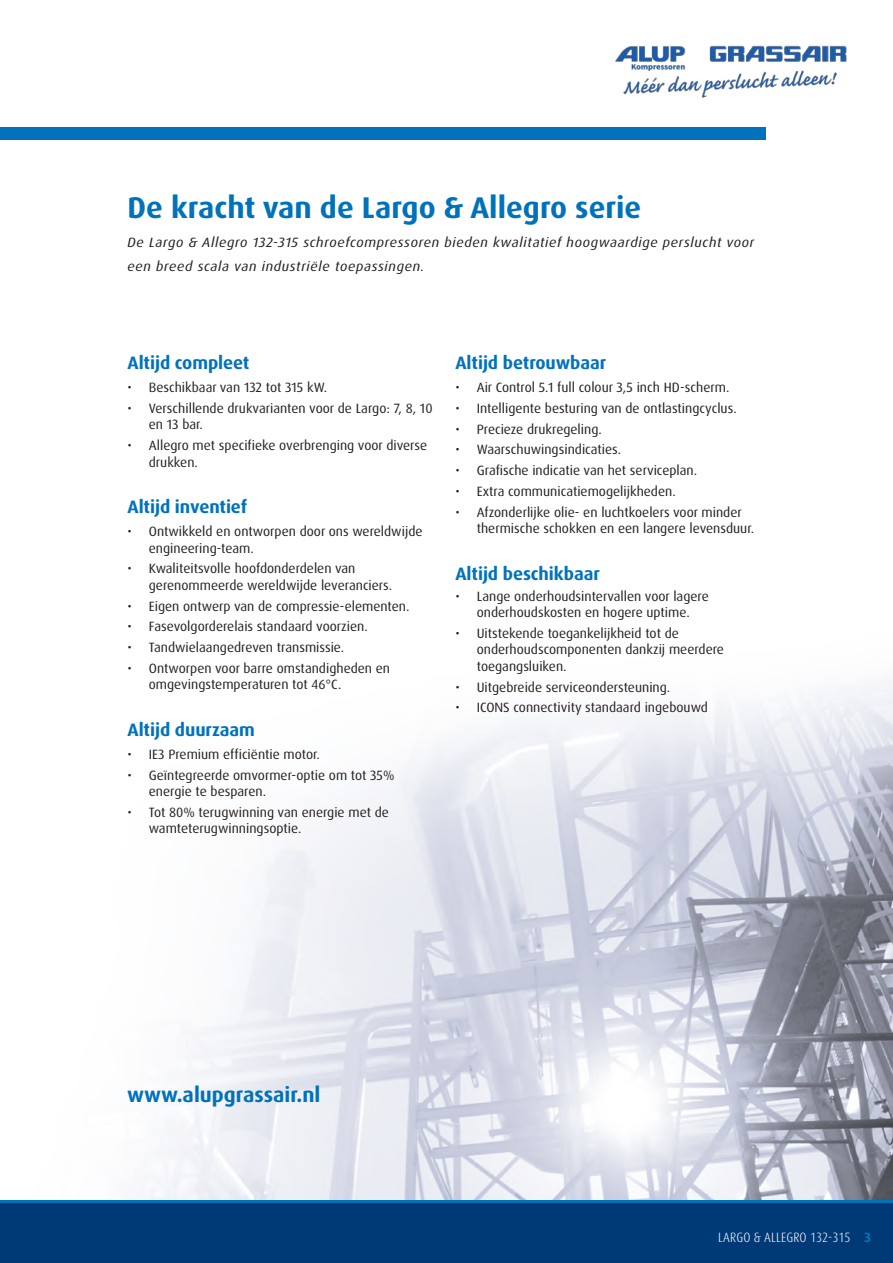
<style>
.page{position:relative;width:893px;height:1263px;background:#fff}
.page>*{position:absolute;margin:0;border:0;box-sizing:border-box;transform-origin:0 0}
.t1{font:700 30px "Dax Pro";color:#0072bc}
.t2{font:700 21px "Dax Pro";color:#0072bc}
.t3{font:700 18px "Dax Pro";letter-spacing:-.005em;color:#0072bc}
.t4{font:13.5px/16.5px "Dax Pro";color:#241f1f}
.t5{font:italic 13.5px/24px "Dax Pro";letter-spacing:.04em;color:#241f1f;scale:1.05 1}
.t6{font:300 condensed 13.5px "Dax Pro";letter-spacing:.01em;color:#fff}
.s1{font-weight:700;font-stretch:normal;color:#0072bc}
</style>
<div class="page">
<img style="left:140px;top:684px;width:753px;height:516px">
<div style="left:0;top:128px;width:765px;height:12px;background:#0072bc"></div>
<div style="left:0;top:1202px;width:893px;height:61px;background:#003a76"></div>
<hr style="left:0;top:1200px;width:893px;height:3px;background:#0072bc">
<img style="left:614px;top:45px;width:233px;height:95px">
<h1 class="t1" style="left:128px;top:189px;width:515px">De kracht van de Largo &amp; Allegro serie</h1>
<p class="t5" style="left:128px;top:230px;width:598px">De Largo &amp; Allegro 132-315 schroefcompressoren bieden kwalitatief hoogwaardige perslucht voor een breed scala van industriële toepassingen.</p>
<h3 class="t3" style="left:128px;top:351px;width:123px">Altijd compleet</h3>
<p class="t4" style="left:128px;top:379px;width:201px">• Beschikbaar van 132 tot 315 kW.</p>
<p class="t4" style="left:149px;top:400px;width:285px;text-indent:-21px">• Verschillende drukvarianten voor de Largo: 7, 8, 10 en 13 bar.</p>
<p class="t4" style="left:149px;top:437px;width:280px;text-indent:-21px">• Allegro met specifieke overbrenging voor diverse drukken.</p>
<h3 class="t3" style="left:128px;top:495px;width:121px">Altijd inventief</h3>
<p class="t4" style="left:149px;top:523px;width:275px;text-indent:-21px">• Ontwikkeld en ontworpen door ons wereldwijde engineering-team.</p>
<p class="t4" style="left:149px;top:560px;width:245px;text-indent:-21px">• Kwaliteitsvolle hoofdonderdelen van gerenommeerde wereldwijde leveranciers.</p>
<p class="t4" style="left:128px;top:598px;width:283px">• Eigen ontwerp van de compressie-elementen.</p>
<p class="t4" style="left:128px;top:618px;width:242px">• Fasevolgorderelais standaard voorzien.</p>
<p class="t4" style="left:128px;top:639px;width:218px">• Tandwielaangedreven transmissie.</p>
<p class="t4" style="left:149px;top:660px;width:243px;text-indent:-21px">• Ontworpen voor barre omstandigheden en omgevingstemperaturen tot 46°C.</p>
<h3 class="t3" style="left:128px;top:718px;width:129px">Altijd duurzaam</h3>
<p class="t4" style="left:128px;top:746px;width:194px">• IE3 Premium efficiëntie motor.</p>
<p class="t4" style="left:149px;top:767px;width:247px;text-indent:-21px">• Geïntegreerde omvormer-optie om tot 35% energie te besparen.</p>
<p class="t4" style="left:149px;top:804px;width:242px;text-indent:-21px">• Tot 80% terugwinning van energie met de wamteterugwinningsoptie.</p>
<h3 class="t3" style="left:455px;top:351px;width:152px">Altijd betrouwbaar</h3>
<p class="t4" style="left:455px;top:379px;width:275px">• Air Control 5.1 full colour 3,5 inch HD-scherm.</p>
<p class="t4" style="left:455px;top:400px;width:283px">• Intelligente besturing van de ontlastingcyclus.</p>
<p class="t4" style="left:455px;top:421px;width:148px">• Precieze drukregeling.</p>
<p class="t4" style="left:455px;top:442px;width:167px">• Waarschuwingsindicaties.</p>
<p class="t4" style="left:455px;top:462px;width:243px">• Grafische indicatie van het serviceplan.</p>
<p class="t4" style="left:455px;top:483px;width:222px">• Extra communicatiemogelijkheden.</p>
<p class="t4" style="left:477px;top:504px;width:279px;text-indent:-21px">• Afzonderlijke olie- en luchtkoelers voor minder thermische schokken en een langere levensduur.</p>
<h3 class="t3" style="left:455px;top:562px;width:146px">Altijd beschikbaar</h3>
<p class="t4" style="left:455px;top:588px;width:255px;text-align:center">• Lange onderhoudsintervallen voor lagere onderhoudskosten en hogere uptime.</p>
<p class="t4" style="left:477px;top:625px;width:249px;text-indent:-21px">• Uitstekende toegankelijkheid tot de onderhoudscomponenten dankzij meerdere toegangsluiken.</p>
<p class="t4" style="left:455px;top:679px;width:216px">• Uitgebreide serviceondersteuning.</p>
<p class="t4" style="left:455px;top:699px;width:254px">• ICONS connectivity standaard ingebouwd</p>
<h2 class="t2" style="left:127px;top:1081px;width:195px">www.alupgrassair.nl</h2>
<p class="t6" style="left:718px;top:1228px;width:155px">LARGO &amp; ALLEGRO 132-315 <span class="s1">3</span></p>
</div>
